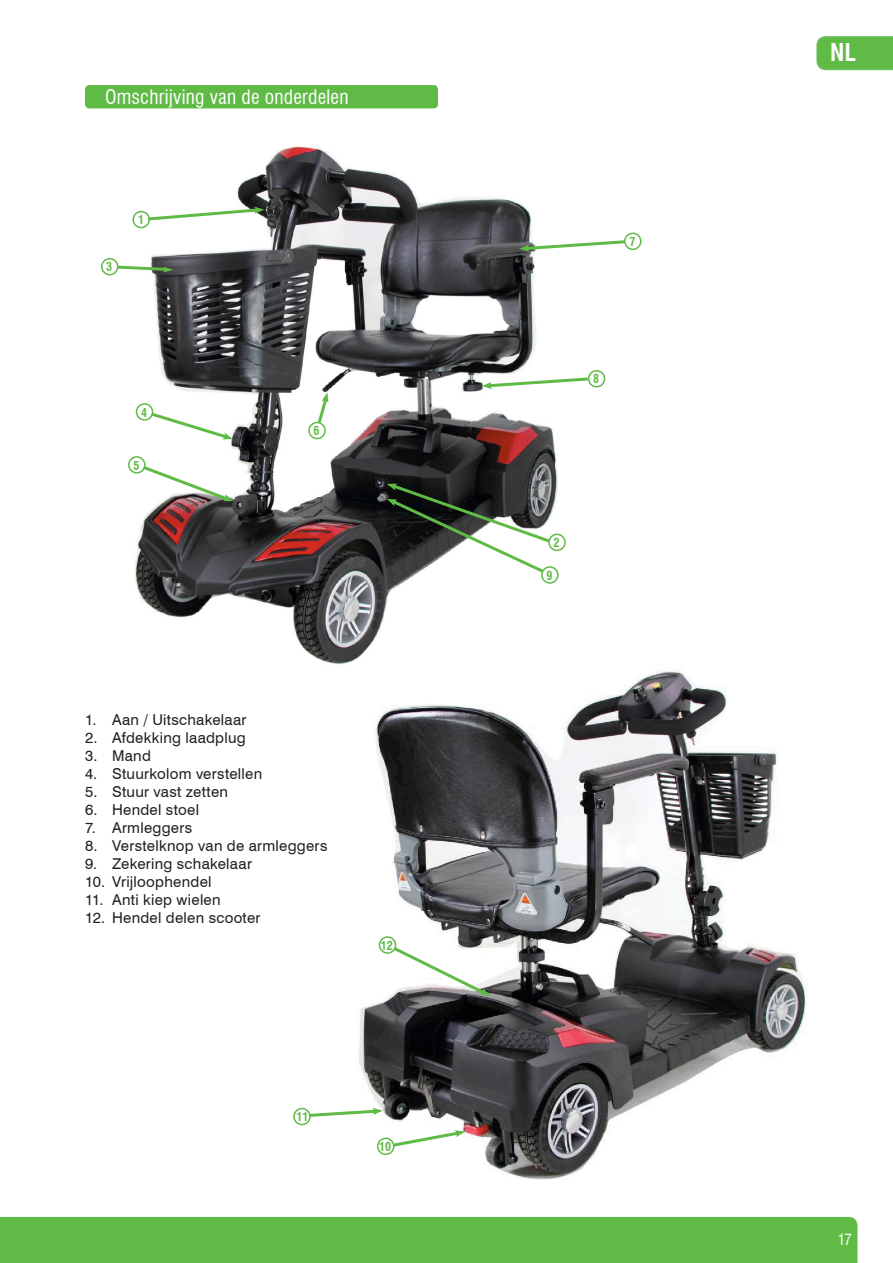
<style>
.page{position:relative;width:893px;height:1263px;background:#fff}
.page>*{position:absolute;margin:0;border:0;box-sizing:border-box;transform-origin:0 0}
.t1{font:700 condensed 24px "Swiss 721 BT";color:#fff}
.t2{font:condensed 19.5px "Swiss 721 BT";letter-spacing:.01em;color:#fff}
.t3{font:15px "Swiss 721 BT";letter-spacing:.02em;color:#231f20}
.t4{font:condensed 15px "Swiss 721 BT";color:#fff}
.t5{font:700 condensed 12px "Swiss 721 BT";color:#60bb46}
</style>
<div class="page">
<div style="left:0;top:1217px;width:857px;height:46px;background:#60bb46"></div>
<svg style="left:816px;top:36px;width:77px;height:34px;background:#64bc4c"></svg>
<img style="left:359px;top:671px;width:447px;height:509px">
<img style="left:113px;top:146px;width:457px;height:529px">
<div style="left:85px;top:85px;width:353px;height:23px;background:#60bb46;border-radius:4px"></div>
<svg style="left:145px;top:207px;width:119px;height:15px"></svg>
<svg style="left:148px;top:410px;width:85px;height:31px"></svg>
<svg style="left:114px;top:264px;width:58px;height:9px"></svg>
<svg style="left:390px;top:944px;width:101px;height:53px"></svg>
<svg style="left:307px;top:1108px;width:75px;height:10px"></svg>
<svg style="left:390px;top:1129px;width:75px;height:20px"></svg>
<svg style="left:519px;top:239px;width:109px;height:14px"></svg>
<svg style="left:482px;top:376px;width:109px;height:14px"></svg>
<svg style="left:387px;top:482px;width:166px;height:93px"></svg>
<svg style="left:316px;top:392px;width:13px;height:34px"></svg>
<svg style="left:140px;top:463px;width:94px;height:40px"></svg>
<div style="left:132px;top:211px;width:18px;height:17px;border:2px solid #60bb46;border-radius:50%"></div>
<div style="left:136px;top:403px;width:17px;height:18px;border:2px solid #60bb46;border-radius:50%"></div>
<div style="left:624px;top:233px;width:17px;height:17px;border:2px solid #60bb46;border-radius:50%"></div>
<div style="left:588px;top:370px;width:17px;height:17px;border:2px solid #60bb46;border-radius:50%"></div>
<div style="left:101px;top:258px;width:17px;height:17px;border:2px solid #60bb46;border-radius:50%"></div>
<div style="left:548px;top:534px;width:18px;height:17px;border:2px solid #60bb46;border-radius:50%"></div>
<div style="left:541px;top:566px;width:18px;height:18px;border:2px solid #60bb46;border-radius:50%"></div>
<div style="left:293px;top:1108px;width:18px;height:17px;border:2px solid #60bb46;border-radius:50%"></div>
<div style="left:379px;top:936px;width:17px;height:18px;border:2px solid #60bb46;border-radius:50%"></div>
<div style="left:377px;top:1137px;width:17px;height:18px;border:2px solid #60bb46;border-radius:50%"></div>
<div style="left:128px;top:456px;width:18px;height:18px;border:2px solid #60bb46;border-radius:50%"></div>
<div style="left:308px;top:422px;width:18px;height:17px;border:2px solid #60bb46;border-radius:50%"></div>
<h2 class="t2" style="left:105px;top:85px;width:245px">Omschrijving van de onderdelen</h2>
<p class="t5" style="left:106px;top:260px;width:7px">3</p>
<p class="t5" style="left:138px;top:213px;width:7px">1</p>
<p class="t5" style="left:141px;top:405px;width:7px">4</p>
<p class="t5" style="left:133px;top:458px;width:7px">5</p>
<p class="t5" style="left:314px;top:424px;width:7px">6</p>
<p class="t3" style="left:85px;top:710px;width:163px">1. Aan / Uitschakelaar</p>
<p class="t3" style="left:85px;top:728px;width:162px">2. Afdekking laadplug</p>
<p class="t3" style="left:85px;top:746px;width:67px">3. Mand</p>
<p class="t3" style="left:85px;top:764px;width:179px">4. Stuurkolom verstellen</p>
<p class="t3" style="left:85px;top:782px;width:145px">5. Stuur vast zetten</p>
<p class="t3" style="left:85px;top:800px;width:115px">6. Hendel stoel</p>
<p class="t3" style="left:85px;top:818px;width:109px">7. Armleggers</p>
<p class="t3" style="left:85px;top:836px;width:244px">8. Verstelknop van de armleggers</p>
<p class="t3" style="left:85px;top:854px;width:168px">9. Zekering schakelaar</p>
<p class="t3" style="left:85px;top:872px;width:128px">10. Vrijloophendel</p>
<p class="t3" style="left:85px;top:890px;width:137px">11. Anti kiep wielen</p>
<p class="t3" style="left:85px;top:908px;width:177px">12. Hendel delen scooter</p>
<p class="t5" style="left:381px;top:938px;width:13px">12</p>
<p class="t5" style="left:296px;top:1110px;width:13px">11</p>
<p class="t5" style="left:379px;top:1139px;width:13px">10</p>
<p class="t5" style="left:629px;top:234px;width:7px">7</p>
<p class="t5" style="left:593px;top:372px;width:7px">8</p>
<p class="t5" style="left:554px;top:535px;width:7px">2</p>
<p class="t5" style="left:546px;top:568px;width:7px">9</p>
<h1 class="t1" style="left:830px;top:38px;width:28px">NL</h1>
<p class="t4" style="left:838px;top:1230px;width:16px">17</p>
</div>
